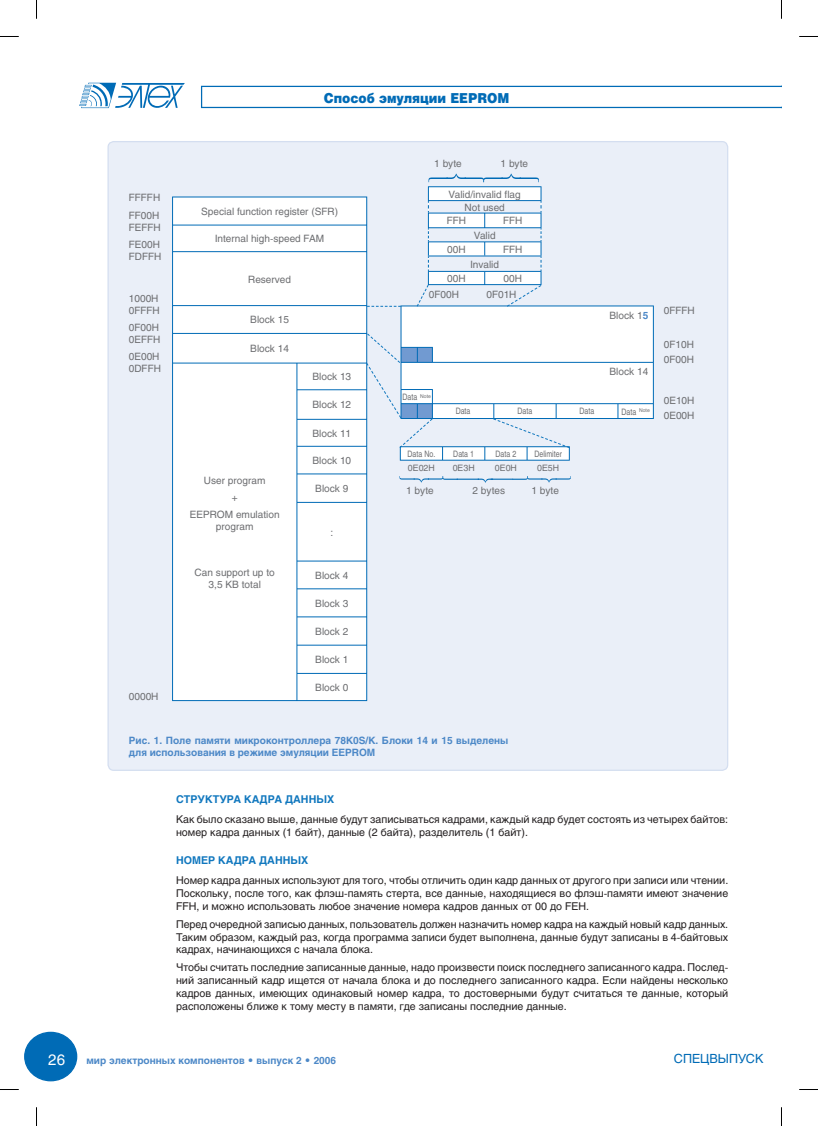
<style>
.page{position:relative;width:818px;height:1126px;background:#fff}
.page>*{position:absolute;margin:0;border:0;box-sizing:border-box;transform-origin:0 0}
.t1{font:700 22.5px "Helios";color:#4c88c7}
.t2{font:15px "Helios";color:#fff}
.t3{font:900 13.75px "Helios";color:#006bb6;scale:.9 1}
.t4{font:12.5px "Helios";color:#006bb6}
.t5{font:10.62px/12.8px "Helios";color:#231f20}
.t6{font:10px/12px "Helios";color:#6d6e71}
.t7{font:700 10px/12px "Helios";color:#4c88c7}
.t8{font:8.75px "Helios";color:#6d6e71;scale:.8 1}
.t9{font:8.75px "Helios";color:#6d6e71}
.s1{font-weight:700;color:#4c88c7}
.s2{font-weight:700;color:#1077be}
</style>
<div class="page">
<div style="left:25px;top:1032px;width:52px;height:48px;background:#006bb6;border-radius:50%"></div>
<div style="left:24px;top:1031px;width:53px;height:50px;border:1px solid #006bb6;border-radius:50%"></div>
<svg style="left:79px;top:83px;width:106px;height:25px"></svg>
<svg style="left:201px;top:86px;width:581px;height:22px"></svg>
<div style="left:108px;top:142px;width:619px;height:628px;background:#eaeff8;border-radius:6px"></div>
<div style="left:173px;top:197px;width:193px;height:503px;background:#fff"></div>
<hr style="left:172px;top:196px;width:125px;height:1px;background:#006bb6">
<hr style="left:297px;top:196px;width:70px;height:1px;background:#006bb6">
<hr style="left:172px;top:224px;width:125px;height:1px;background:#006bb6">
<svg style="left:172px;top:197px;width:1px;height:54px"></svg>
<hr style="left:297px;top:224px;width:70px;height:1px;background:#006bb6">
<hr style="left:172px;top:251px;width:125px;height:1px;background:#006bb6">
<hr style="left:172px;top:252px;width:1px;height:53px;background:#006bb6">
<hr style="left:297px;top:251px;width:70px;height:1px;background:#006bb6">
<hr style="left:172px;top:305px;width:125px;height:1px;background:#006bb6">
<hr style="left:297px;top:305px;width:70px;height:1px;background:#006bb6">
<hr style="left:172px;top:333px;width:125px;height:1px;background:#006bb6">
<hr style="left:297px;top:333px;width:70px;height:1px;background:#006bb6">
<hr style="left:172px;top:362px;width:125px;height:1px;background:#006bb6">
<hr style="left:297px;top:362px;width:70px;height:1px;background:#006bb6">
<hr style="left:296px;top:389px;width:71px;height:1px;background:#006bb6">
<hr style="left:296px;top:419px;width:71px;height:1px;background:#006bb6">
<hr style="left:296px;top:446px;width:71px;height:1px;background:#006bb6">
<svg style="left:172px;top:306px;width:1px;height:196px"></svg>
<hr style="left:296px;top:473px;width:71px;height:1px;background:#006bb6">
<svg style="left:296px;top:363px;width:1px;height:139px"></svg>
<hr style="left:172px;top:502px;width:1px;height:59px;background:#006bb6">
<hr style="left:296px;top:502px;width:71px;height:1px;background:#006bb6">
<hr style="left:296px;top:503px;width:1px;height:57px;background:#006bb6">
<hr style="left:366px;top:503px;width:1px;height:57px;background:#006bb6">
<hr style="left:296px;top:560px;width:71px;height:1px;background:#006bb6">
<hr style="left:296px;top:588px;width:71px;height:1px;background:#006bb6">
<hr style="left:296px;top:616px;width:71px;height:1px;background:#006bb6">
<hr style="left:296px;top:644px;width:71px;height:1px;background:#006bb6">
<svg style="left:172px;top:561px;width:1px;height:139px"></svg>
<hr style="left:296px;top:673px;width:71px;height:1px;background:#006bb6">
<svg style="left:296px;top:561px;width:1px;height:139px"></svg>
<svg style="left:366px;top:561px;width:1px;height:139px"></svg>
<hr style="left:172px;top:700px;width:195px;height:1px;background:#006bb6">
<svg style="left:365px;top:174px;width:288px;height:328px"></svg>
<svg style="left:0;top:36px;width:19px;height:1px"></svg>
<svg style="left:799px;top:36px;width:18px;height:1px"></svg>
<svg style="left:0;top:1089px;width:19px;height:1px"></svg>
<svg style="left:799px;top:1089px;width:18px;height:1px"></svg>
<svg style="left:36px;top:0;width:1px;height:19px"></svg>
<svg style="left:36px;top:1107px;width:1px;height:18px"></svg>
<p class="t3" style="left:324px;top:93px;width:208px">Способ эмуляции EEPROM</p>
<p class="t6" style="left:129px;top:190px;width:33px;line-height:17.2px">FFFFH<br>FF00H</p>
<p class="t6" style="left:129px;top:219px;width:33px;line-height:17.2px">FEFFH<br>FE00H</p>
<p class="t6" style="left:129px;top:251px;width:34px">FDFFH</p>
<p class="t6" style="left:129px;top:293px;width:32px">1000H<br>0FFFH</p>
<p class="t6" style="left:129px;top:322px;width:33px">0F00H<br>0EFFH</p>
<p class="t6" style="left:129px;top:351px;width:34px">0E00H<br>0DFFH</p>
<p class="t6" style="left:129px;top:691px;width:31px">0000H</p>
<p class="t6" style="left:201px;top:206px;width:138px">Special function register (SFR)</p>
<p class="t6" style="left:215px;top:233px;width:110px">Internal high-speed FAM</p>
<p class="t6" style="left:248px;top:274px;width:44px">Reserved</p>
<p class="t6" style="left:250px;top:315px;width:40px">Block 15</p>
<p class="t6" style="left:250px;top:343px;width:40px">Block 14</p>
<p class="t6" style="left:190px;top:472px;width:91px;line-height:17.4px;text-align:center">User program<br>+<br>EEPROM emulation</p>
<p class="t6" style="left:216px;top:521px;width:39px">program</p>
<p class="t6" style="left:194px;top:567px;width:82px;text-align:center">Can support up to<br>3,5 KB total</p>
<p class="t6" style="left:312px;top:371px;width:40px">Block 13</p>
<p class="t6" style="left:312px;top:400px;width:40px">Block 12</p>
<p class="t6" style="left:312px;top:428px;width:40px">Block 11</p>
<p class="t6" style="left:312px;top:455px;width:40px">Block 10</p>
<p class="t6" style="left:315px;top:483px;width:35px">Block 9</p>
<p class="t6" style="left:330px;top:527px;width:4px">:</p>
<p class="t6" style="left:315px;top:570px;width:35px">Block 4</p>
<p class="t6" style="left:315px;top:598px;width:35px">Block 3</p>
<p class="t6" style="left:315px;top:626px;width:35px">Block 2</p>
<p class="t6" style="left:315px;top:654px;width:35px">Block 1</p>
<p class="t6" style="left:315px;top:682px;width:35px">Block 0</p>
<p class="t6" style="left:434px;top:158px;width:29px">1 byte</p>
<p class="t6" style="left:500px;top:158px;width:29px">1 byte</p>
<p class="t6" style="left:448px;top:189px;width:74px">Valid/invalid flag</p>
<p class="t6" style="left:464px;top:202px;width:42px">Not used</p>
<p class="t6" style="left:446px;top:215px;width:21px">FFH</p>
<p class="t6" style="left:503px;top:215px;width:21px">FFH</p>
<p class="t6" style="left:473px;top:230px;width:23px">Valid</p>
<p class="t6" style="left:447px;top:244px;width:20px">00H</p>
<p class="t6" style="left:503px;top:244px;width:21px">FFH</p>
<p class="t6" style="left:470px;top:259px;width:30px">Invalid</p>
<p class="t6" style="left:447px;top:273px;width:20px">00H</p>
<p class="t6" style="left:503px;top:273px;width:20px">00H</p>
<p class="t6" style="left:428px;top:289px;width:32px">0F00H</p>
<p class="t6" style="left:486px;top:289px;width:32px">0F01H</p>
<p class="t8" style="left:402px;top:394px;width:37px">Data <sup>Note</sup></p>
<p class="t6" style="left:609px;top:310px;width:40px">Block 1<span class="s1">5</span></p>
<p class="t6" style="left:609px;top:366px;width:40px">Block 14</p>
<p class="t8" style="left:455px;top:408px;width:20px">Data</p>
<p class="t8" style="left:517px;top:408px;width:20px">Data</p>
<p class="t8" style="left:579px;top:408px;width:20px">Data</p>
<p class="t8" style="left:621px;top:408px;width:37px">Data <sup>Note</sup></p>
<p class="t8" style="left:407px;top:450px;width:36px">Data No.</p>
<p class="t8" style="left:453px;top:450px;width:27px">Data 1</p>
<p class="t8" style="left:495px;top:450px;width:27px">Data 2</p>
<p class="t8" style="left:534px;top:450px;width:36px">Delimiter</p>
<p class="t9" style="left:408px;top:464px;width:28px">0E02H</p>
<p class="t9" style="left:452px;top:464px;width:23px">0E3H</p>
<p class="t9" style="left:494px;top:464px;width:23px">0E0H</p>
<p class="t9" style="left:537px;top:464px;width:23px">0E5H</p>
<p class="t6" style="left:406px;top:485px;width:29px">1 byte</p>
<p class="t6" style="left:472px;top:485px;width:34px">2 bytes</p>
<p class="t6" style="left:531px;top:485px;width:29px">1 byte</p>
<p class="t7" style="left:129px;top:735px;width:381px">Рис. 1. Поле памяти микроконтроллера 78K0S/K. Блоки 14 и 15 выделены для использования в режиме эмуляции EEPROM</p>
<p class="t6" style="left:663px;top:305px;width:32px">0FFFH</p>
<p class="t6" style="left:663px;top:338px;width:32px;line-height:14.8px">0F10H<br>0F00H</p>
<p class="t6" style="left:663px;top:394px;width:32px;line-height:14.8px">0E10H<br>0E00H</p>
<p class="t5" style="left:176px;top:790px;width:553px;line-height:19.8px"><span class="s2">СТРУКТУРА КАДРА ДАННЫХ<br></span>Как было сказано выше, данные будут записываться кадрами, каждый кадр будет состоять из четырех байтов:</p>
<p class="t5" style="left:176px;top:826px;width:353px">номер кадра данных (1 байт), данные (2 байта), разделитель (1 байт).</p>
<p class="t5" style="left:176px;top:851px;width:553px;line-height:19.8px"><span class="s2">НОМЕР КАДРА ДАННЫХ<br></span>Номер кадра данных используют для того, чтобы отличить один кадр данных от другого при записи или чтении.</p>
<p class="t5" style="left:176px;top:887px;width:553px">Поскольку, после того, как флэш-память стерта, все данные, находящиеся во флэш-памяти имеют значение<br>FFH, и можно использовать любое значение номера кадров данных от 00 до FEH.</p>
<p class="t5" style="left:176px;top:918px;width:553px;text-align:justify">Перед очередной записью данных, пользователь должен назначить номер кадра на каждый новый кадр данных.<br>Таким образом, каждый раз, когда программа записи будет выполнена, данные будут записаны в 4-байтовых кадрах, начинающихся с начала блока.</p>
<p class="t5" style="left:176px;top:962px;width:553px;text-align:justify">Чтобы считать последние записанные данные, надо произвести поиск последнего записанного кадра. Послед&shy;ний записанный кадр ищется от начала блока и до последнего записанного кадра. Если найдены несколько кадров данных, имеющих одинаковый номер кадра, то достоверными будут считаться те данные, который расположены ближе к тому месту в памяти, где записаны последние данные.</p>
<p class="t2" style="left:48px;top:1053px;width:18px">26</p>
<p class="t7" style="left:86px;top:1054px;width:160px">мир электронных компонентов</p>
<p class="t1" style="left:247px;top:1049px;width:8px">·</p>
<p class="t7" style="left:256px;top:1054px;width:47px">выпуск 2</p>
<p class="t1" style="left:304px;top:1049px;width:8px">·</p>
<p class="t7" style="left:313px;top:1054px;width:24px">2006</p>
<p class="t4" style="left:673px;top:1053px;width:91px">СПЕЦВЫПУСК</p>
</div>
